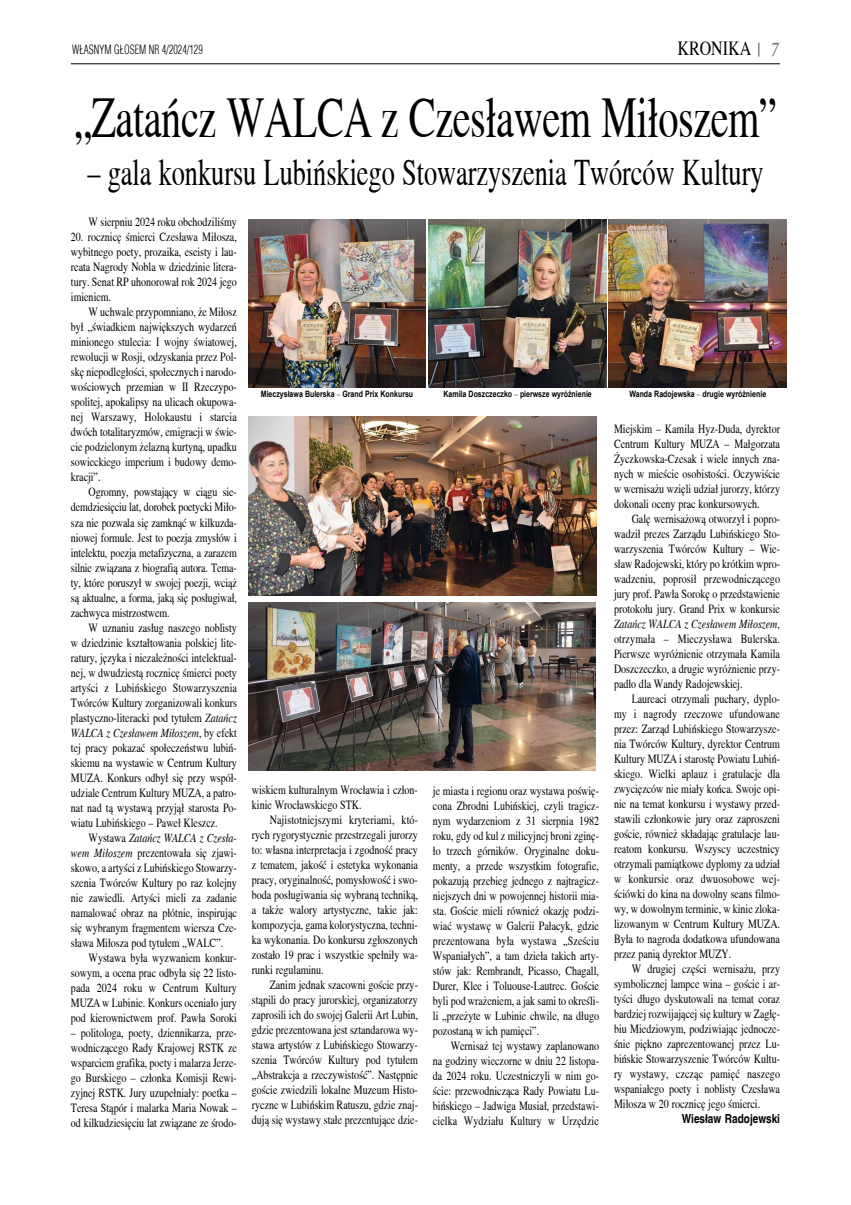
<style>
.page{position:relative;width:851px;height:1205px;background:#fff}
.page>*{position:absolute;margin:0;border:0;box-sizing:border-box;transform-origin:0 0}
.t1{font:57.5px "Toronto";letter-spacing:-.01em;color:#000;scale:.7 1}
.t2{font:37.5px "Toronto";color:#000;scale:.7 1}
.t3{font:20px "Toronto";color:#000;scale:.8 1}
.t4{font:12.5px/15px "Toronto";color:#000;text-align:justify;scale:.8 1}
.t5{font:300 12.5px "Switzerland Cond";color:#000;scale:.8 1}
.t6{font:700 12.5px "Switzerland";color:#000;scale:.8 1}
.t7{font:700 8.75px "Arial";color:#000;scale:.8 1}
.s1{font-style:italic;color:#707172}
.s2{font-style:italic}
.s3{font-family:"Toronto";font-weight:400}
</style>
<div class="page">
<svg style="left:758px;top:43px;width:1px;height:14px"></svg>
<hr style="left:71px;top:64px;width:709px;height:1px;background:#000">
<img style="left:248px;top:417px;width:348px;height:178px">
<img style="left:248px;top:602px;width:347px;height:168px">
<img style="left:248px;top:220px;width:178px;height:167px">
<img style="left:609px;top:220px;width:177px;height:168px">
<img style="left:429px;top:220px;width:177px;height:168px">
<p class="t5" style="left:72px;top:42px;width:165px">W£ASNYM G£OSEM NR 4/2024/129</p>
<h3 class="t3" style="left:677px;top:37px;width:128px">KRONIKA <span class="s1">7</span></h3>
<h1 class="t1" style="left:74px;top:85px;width:1005px">„Zatańcz WALCA z Czesławem Miłoszem”</h1>
<h2 class="t2" style="left:87px;top:151px;width:967px">– gala konkursu Lubińskiego Stowarzyszenia Twórców Kultury</h2>
<p class="t4" style="left:89px;top:215px;width:187px">W sierpniu 2024 roku obchodziliśmy</p>
<p class="t4" style="left:71px;top:230px;width:209px">20. rocznicę śmierci Czesława Miłosza, wybitnego poety, prozaika, eseisty i lau&shy;reata Nagrody Nobla w dziedzinie litera&shy;tury. Senat RP uhonorował rok 2024 jego imieniem.</p>
<p class="t4" style="left:71px;top:305px;width:209px;text-indent:18px">W uchwale przypomniano, że Miłosz był „świadkiem największych wydarzeń minionego stulecia: I wojny światowej, rewolucji w Rosji, odzyskania przez Pol&shy;skę niepodległości, społecznych i narodo&shy;wościowych przemian w II Rzeczypo&shy;spolitej, apokalipsy na ulicach okupowa&shy;nej Warszawy, Holokaustu i starcia dwóch totalitaryzmów, emigracji w świe&shy;cie podzielonym żelazną kurtyną, upadku sowieckiego imperium i budowy demo&shy;kracji”.</p>
<p class="t4" style="left:71px;top:485px;width:209px;text-indent:18px">Ogromny, powstający w ciągu sie&shy;demdziesięciu lat, dorobek poetycki Miło&shy;sza nie pozwala się zamknąć w kilkuzda&shy;niowej formule. Jest to poezja zmysłów i intelektu, poezja metafizyczna, a zarazem silnie związana z biografią autora. Tema&shy;ty, które poruszył w swojej poezji, wciąż są aktualne, a forma, jaką się posługiwał, zachwyca mistrzostwem.</p>
<p class="t4" style="left:71px;top:620px;width:209px;text-indent:18px">W uznaniu zasług naszego noblisty w dziedzinie kształtowania polskiej lite&shy;ratury, języka i niezależności intelektual&shy;nej, w dwudziestą rocznicę śmierci poety artyści z Lubińskiego Stowarzyszenia Twórców Kultury zorganizowali konkurs plastyczno-literacki pod tytułem <span class="s2">Zatańcz WALCA z Czesławem Miłoszem</span>, by efekt tej pracy pokazać społeczeństwu lubiń&shy;skiemu na wystawie w Centrum Kultury MUZA. Konkurs odbył się przy współ&shy;udziale Centrum Kultury MUZA, a patro&shy;nat nad tą wystawą przyjął starosta Po&shy;wiatu Lubińskiego – Paweł Kleszcz.</p>
<p class="t4" style="left:71px;top:830px;width:209px;text-indent:18px">Wystawa <span class="s2">Zatańcz WALCA z Czesła&shy;wem Miłoszem</span> prezentowała się zjawi&shy;skowo, a artyści z Lubińskiego Stowarzy&shy;szenia Twórców Kultury po raz kolejny nie zawiedli. Artyści mieli za zadanie namalować obraz na płótnie, inspirując się wybranym fragmentem wiersza Cze&shy;sława Miłosza pod tytułem „WALC”.</p>
<p class="t4" style="left:71px;top:950px;width:209px;text-indent:18px">Wystawa była wyzwaniem konkur&shy;sowym, a ocena prac odbyła się 22 listo&shy;pada 2024 roku w Centrum Kultury MUZA w Lubinie. Konkurs oceniało jury pod kierownictwem prof. Pawła Soroki</p>
<p class="t4" style="left:71px;top:1025px;width:209px">– politologa, poety, dziennikarza, prze&shy;wodniczącego Rady Krajowej RSTK ze wsparciem grafika, poety i malarza Jerze&shy;go Burskiego – członka Komisji Rewi&shy;zyjnej RSTK. Jury uzupełniały: poetka – Teresa Stąpór i malarka Maria Nowak – od kilkudziesięciu lat związane ze środo-</p>
<p class="t7" style="left:261px;top:388px;width:192px">Mieczysława Bulerska <span class="s3">–</span> Grand Prix Konkursu</p>
<p class="t7" style="left:443px;top:388px;width:187px">Kamila Doszczeczko <span class="s3">–</span> pierwsze wyróżnienie</p>
<p class="t7" style="left:629px;top:388px;width:172px">Wanda Radojewska <span class="s3">–</span> drugie wyróżnienie</p>
<p class="t4" style="left:252px;top:782px;width:209px">wiskiem kulturalnym Wrocławia i człon&shy;kinie Wrocławskiego STK.</p>
<p class="t4" style="left:252px;top:812px;width:209px;text-indent:18px">Najistotniejszymi kryteriami, któ&shy;rych rygorystycznie przestrzegali jurorzy to: własna interpretacja i zgodność pracy z tematem, jakość i estetyka wykonania pracy, oryginalność, pomysłowość i swo&shy;boda posługiwania się wybraną techniką, a także walory artystyczne, takie jak: kompozycja, gama kolorystyczna, techni&shy;ka wykonania. Do konkursu zgłoszonych zostało 19 prac i wszystkie spełniły wa&shy;runki regulaminu.</p>
<p class="t4" style="left:252px;top:977px;width:209px;text-indent:18px">Zanim jednak szacowni goście przy&shy;stąpili do pracy jurorskiej, organizatorzy zaprosili ich do swojej Galerii Art Lubin, gdzie prezentowana jest sztandarowa wy&shy;stawa artystów z Lubińskiego Stowarzy&shy;szenia Twórców Kultury pod tytułem „Abstrakcja a rzeczywistość”. Następnie goście zwiedzili lokalne Muzeum Histo&shy;ryczne w Lubińskim Ratuszu, gdzie znaj&shy;dują się wystawy stałe prezentujące dzie-</p>
<p class="t4" style="left:433px;top:783px;width:209px">je miasta i regionu oraz wystawa poświę&shy;cona Zbrodni Lubińskiej, czyli tragicz&shy;nym wydarzeniom z 31 sierpnia 1982 roku, gdy od kul z milicyjnej broni zginę&shy;ło trzech górników. Oryginalne doku&shy;menty, a przede wszystkim fotografie, pokazują przebieg jednego z najtragicz&shy;niejszych dni w powojennej historii mia&shy;sta. Goście mieli również okazję podzi&shy;wiać wystawę w Galerii Pałacyk, gdzie prezentowana była wystawa „Sześciu Wspaniałych”, a tam dzieła takich arty&shy;stów jak: Rembrandt, Picasso, Chagall, Durer, Klee i Toluouse-Lautrec. Goście byli pod wrażeniem, a jak sami to określi&shy;li „przeżyte w Lubinie chwile, na długo pozostaną w ich pamięci”.</p>
<p class="t4" style="left:433px;top:1038px;width:209px;text-indent:18px">Wernisaż tej wystawy zaplanowano na godziny wieczorne w dniu 22 listopa&shy;da 2024 roku. Uczestniczyli w nim go&shy;ście: przewodnicząca Rady Powiatu Lu&shy;bińskiego – Jadwiga Musiał, przedstawi&shy;cielka Wydziału Kultury w Urzędzie</p>
<p class="t4" style="left:614px;top:421px;width:209px">Miejskim – Kamila Hyz-Duda, dyrektor Centrum Kultury MUZA – Małgorzata Życzkowska-Czesak i wiele innych zna&shy;nych w mieście osobistości. Oczywiście w wernisażu wzięli udział jurorzy, którzy dokonali oceny prac konkursowych.</p>
<p class="t4" style="left:614px;top:511px;width:209px;text-indent:18px">Galę wernisażową otworzył i popro&shy;wadził prezes Zarządu Lubińskiego Sto&shy;warzyszenia Twórców Kultury – Wie&shy;sław Radojewski, który po krótkim wpro&shy;wadzeniu, poprosił przewodniczącego jury prof. Pawła Sorokę o przedstawienie protokołu jury. Grand Prix w konkursie <span class="s2">Zatańcz WALCA z Czesławem Miłoszem</span>, otrzymała – Mieczysława Bulerska.<br>Pierwsze wyróżnienie otrzymała Kamila Doszczeczko, a drugie wyróżnienie przy&shy;padło dla Wandy Radojewskiej.</p>
<p class="t4" style="left:614px;top:691px;width:209px;text-indent:18px">Laureaci otrzymali puchary, dyplo&shy;my i nagrody rzeczowe ufundowane przez: Zarząd Lubińskiego Stowarzysze&shy;nia Twórców Kultury, dyrektor Centrum Kultury MUZA i starostę Powiatu Lubiń&shy;skiego. Wielki aplauz i gratulacje dla zwycięzców nie miały końca. Swoje opi&shy;nie na temat konkursu i wystawy przed&shy;stawili członkowie jury oraz zaproszeni goście, również składając gratulacje lau&shy;reatom konkursu. Wszyscy uczestnicy otrzymali pamiątkowe dyplomy za udział w konkursie oraz dwuosobowe wej&shy;ściówki do kina na dowolny seans filmo&shy;wy, w dowolnym terminie, w kinie zloka&shy;lizowanym w Centrum Kultury MUZA.<br>Była to nagroda dodatkowa ufundowana przez panią dyrektor MUZY.</p>
<p class="t4" style="left:614px;top:961px;width:209px;text-indent:18px">W drugiej części wernisażu, przy symbolicznej lampce wina – goście i ar&shy;tyści długo dyskutowali na temat coraz bardziej rozwijającej się kultury w Zagłę&shy;biu Miedziowym, podziwiając jednocze&shy;śnie piękno zaprezentowanej przez Lu&shy;bińskie Stowarzyszenie Twórców Kultu&shy;ry wystawy, czcząc pamięć naszego wspaniałego poety i noblisty Czesława Miłosza w 20 rocznicę jego śmierci.</p>
<p class="t6" style="left:681px;top:1111px;width:124px">Wiesław Radojewski</p>
</div>
